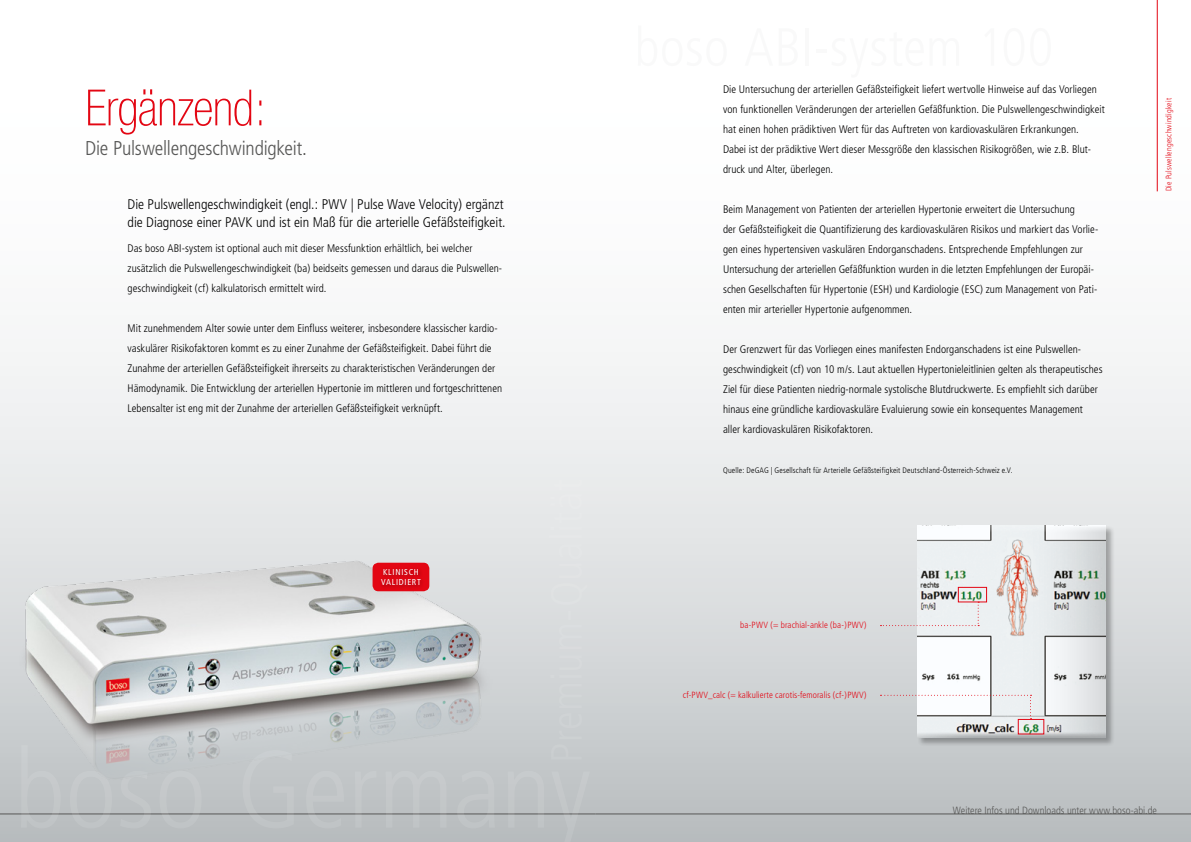
<style>
.page{position:relative;width:1191px;height:842px;background:#fff}
.page>*{position:absolute;margin:0;border:0;box-sizing:border-box;transform-origin:0 0}
.t1{font:100 condensed 50px "Helvetica Neue";letter-spacing:-.01em;color:#e30613}
.t2{font:300 condensed 20px "Frutiger";letter-spacing:-.01em;color:#575756}
.t3{font:300 condensed 14px/18px "Frutiger";letter-spacing:-.005em;color:#000}
.t4{font:300 condensed 11px/20px "Frutiger";color:#000}
.t5{font:300 condensed 10.5px "Frutiger";color:#575756}
.t6{font:300 condensed 9px "Frutiger";letter-spacing:.01em;color:#e30613}
.t7{font:condensed 8.5px/10.2px "Frutiger";letter-spacing:.09em;color:#fff}
.t8{font:300 condensed 8px "Frutiger";letter-spacing:.015em;color:#000}
.t9{font:300 condensed 8px "Frutiger";letter-spacing:.02em;color:#e30613}
</style>
<div class="page">
<div style="left:0;top:0;width:1191px;height:842px;background:linear-gradient(to bottom,#fff,#c4c8ca)"></div>
<hr style="left:0;top:814px;width:595px;height:1px;background:#575756">
<hr style="left:1157px;top:0;width:1px;height:191px;background:#e30613">
<img style="left:4px;top:522px;width:561px;height:320px">
<div style="left:917px;top:525px;width:197px;height:222px;background:#000;opacity:.3"></div>
<div style="left:917px;top:526px;width:189px;height:213px;background:#000;opacity:.3"></div>
<div style="left:958px;top:587px;width:28px;height:15px;border:1px solid #e30613"></div>
<div style="left:1018px;top:719px;width:26px;height:15px;border:1px solid #e30613"></div>
<svg style="left:880px;top:602px;width:99px;height:24px;background:#e2e2e4"></svg>
<svg style="left:880px;top:695px;width:151px;height:24px"></svg>
<hr style="left:595px;top:814px;width:596px;height:1px;background:#575756">
<div style="left:372px;top:563px;width:57px;height:28px;background:#e30613;border-radius:6px"></div>
<div style="left:379px;top:567px;width:46px;height:22px;background:#d70512"></div>
<h1 class="t1" style="left:85px;top:80px;width:183px">Ergänzend:</h1>
<h2 class="t2" style="left:85px;top:137px;width:223px">Die Pulswellengeschwindigkeit.</h2>
<p class="t3" style="left:128px;top:195px;width:379px">Die Pulswellengeschwindigkeit (engl.: PWV | Pulse Wave Velocity) ergänzt die Diagnose einer PAVK und ist ein Maß für die arterielle Gefäßsteifigkeit.</p>
<p class="t4" style="left:128px;top:238px;width:376px">Das boso ABI-system ist optional auch mit dieser Messfunktion erhältlich, bei welcher zusätzlich die Pulswellengeschwindigkeit (ba) beidseits gemessen und daraus die Pulswellen&shy;geschwindigkeit (cf) kalkulatorisch ermittelt wird.</p>
<p class="t4" style="left:128px;top:318px;width:376px">Mit zunehmendem Alter sowie unter dem Einfluss weiterer, insbesondere klassischer kardio&shy;vaskulärer Risikofaktoren kommt es zu einer Zunahme der Gefäßsteifigkeit. Dabei führt die Zunahme der arteriellen Gefäßsteifigkeit ihrerseits zu charakteristischen Veränderungen der Hämodynamik. Die Entwicklung der arteriellen Hypertonie im mittleren und fortgeschrittenen Lebensalter ist eng mit der Zunahme der arteriellen Gefäßsteifigkeit verknüpft.</p>
<p class="t7" style="left:381px;top:567px;width:41px">KLINISCH<br>VALIDIERT</p>
<p class="t4" style="left:723px;top:80px;width:383px">Die Untersuchung der arteriellen Gefäßsteifigkeit liefert wertvolle Hinweise auf das Vorliegen von funktionellen Veränderungen der arteriellen Gefäßfunktion. Die Pulswellengeschwindigkeit hat einen hohen prädiktiven Wert für das Auftreten von kardiovaskulären Erkrankungen.<br>Dabei ist der prädiktive Wert dieser Messgröße den klassischen Risikogrößen, wie z.B. Blut&shy;druck und Alter, überlegen.</p>
<p class="t4" style="left:723px;top:200px;width:377px">Beim Management von Patienten der arteriellen Hypertonie erweitert die Untersuchung<br>der Gefäßsteifigkeit die Quantifizierung des kardiovaskulären Risikos und markiert das Vorlie&shy;gen eines hypertensiven vaskulären Endorganschadens. Entsprechende Empfehlungen zur Untersuchung der arteriellen Gefäßfunktion wurden in die letzten Empfehlungen der Europäi&shy;schen Gesellschaften für Hypertonie (ESH) und Kardiologie (ESC) zum Management von Pati&shy;enten mir arterieller Hypertonie aufgenommen.</p>
<p class="t4" style="left:723px;top:340px;width:381px">Der Grenzwert für das Vorliegen eines manifesten Endorganschadens ist eine Pulswellen&shy;geschwindigkeit (cf) von 10 m/s. Laut aktuellen Hypertonieleitlinien gelten als therapeutisches Ziel für diese Patienten niedrig-normale systolische Blutdruckwerte. Es empfiehlt sich darüber hinaus eine gründliche kardiovaskuläre Evaluierung sowie ein konsequentes Management aller kardiovaskulären Risikofaktoren.</p>
<p class="t8" style="left:723px;top:466px;width:291px">Quelle: DeGAG | Gesellschaft für Arterielle Gefäßsteifigkeit Deutschland-Österreich-Schweiz e.V.</p>
<p class="t9" style="left:1164px;top:191px;width:95px;rotate:-90deg">Die Pulswellengeschwindigkeit</p>
<p class="t6" style="left:740px;top:620px;width:128px">ba-PWV (= brachial-ankle (ba-)PWV)</p>
<p class="t6" style="left:682px;top:690px;width:185px">cf-PWV_calc (= kalkulierte carotis-femoralis (cf-)PWV)</p>
<p class="t5" style="left:953px;top:804px;width:205px">Weitere Infos und Downloads unter www.boso-abi.de</p>
</div>
